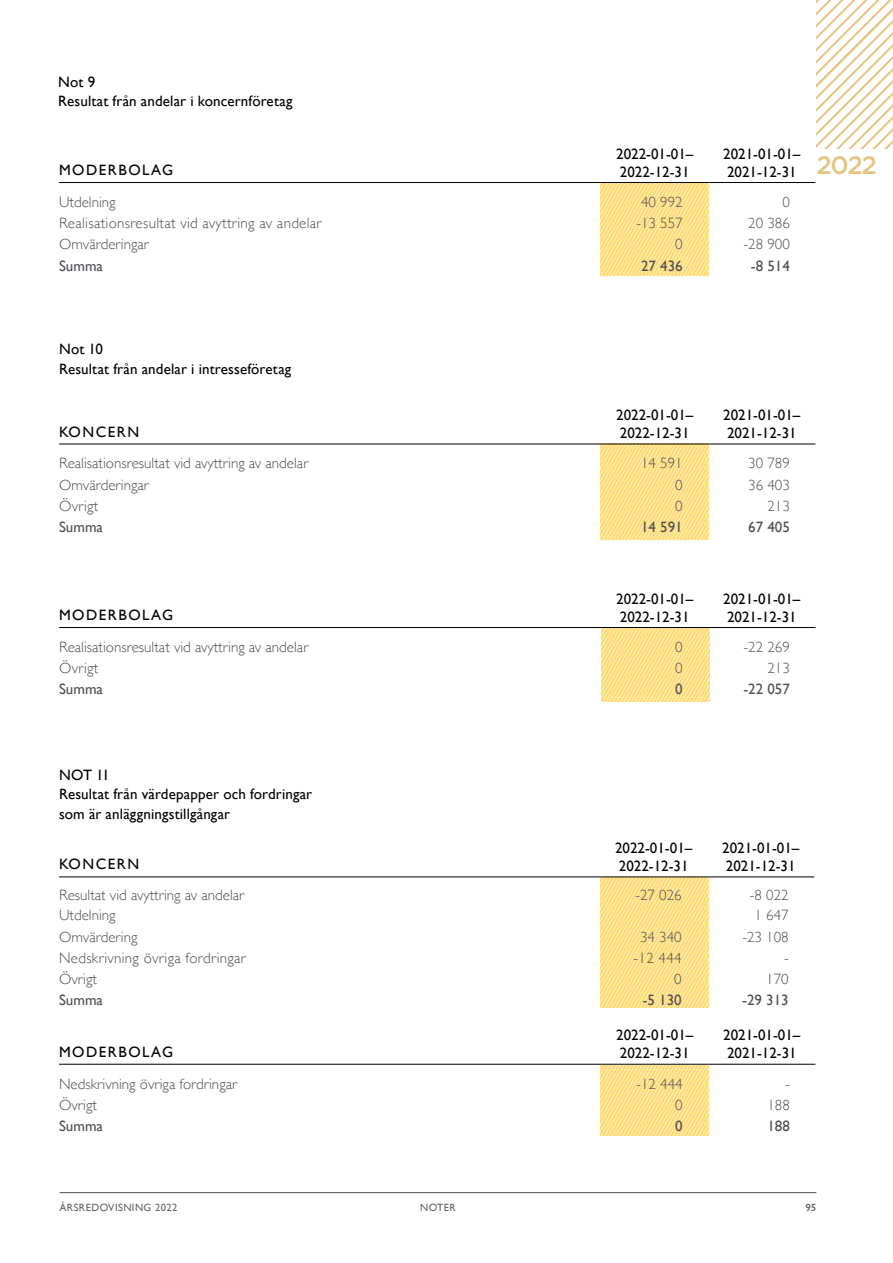
<style>
.page{position:relative;width:893px;height:1263px;background:#fff}
.page>*{position:absolute;margin:0;border:0;box-sizing:border-box;transform-origin:0 0}
.t1{font:500 25.2px "Gotham";color:#e6c584}
.t2{font:15px/18px "Gill Sans";letter-spacing:.005em;color:#000}
.t3{font:300 15px "Gill Sans";color:#4f4f56}
.t4{font:300 15px "Gill Sans";letter-spacing:.02em;color:#4d4d4f}
.t5{font:15px "Gill Sans";color:#4f4f56}
.t6{font:15px "Gill Sans";letter-spacing:.1em;color:#000}
.t7{font:10.5px "Gill Sans";letter-spacing:.04em;color:#636466}
.t8{font:600 10.5px "Gill Sans";color:#65676d}
</style>
<div class="page">
<hr style="left:60px;top:1192px;width:756px;height:1px;background:#4f4f56">
<svg style="left:816px;top:0;width:77px;height:148px"></svg>
<svg style="left:602px;top:628px;width:108px;height:74px;background:#fee08b"></svg>
<svg style="left:600px;top:183px;width:108px;height:93px;background:#fee08b"></svg>
<svg style="left:600px;top:443px;width:108px;height:98px;background:#fde08b"></svg>
<hr style="left:59px;top:444px;width:542px;height:1px;background:#000">
<hr style="left:601px;top:444px;width:107px;height:1px;background:#000">
<hr style="left:708px;top:444px;width:107px;height:1px;background:#000">
<hr style="left:59px;top:182px;width:542px;height:1px;background:#000">
<hr style="left:601px;top:182px;width:107px;height:1px;background:#000">
<hr style="left:708px;top:182px;width:107px;height:1px;background:#000">
<hr style="left:59px;top:627px;width:542px;height:1px;background:#000">
<hr style="left:601px;top:627px;width:107px;height:1px;background:#000">
<hr style="left:708px;top:627px;width:107px;height:1px;background:#000">
<svg style="left:600px;top:877px;width:108px;height:130px;background:#fee08a"></svg>
<svg style="left:600px;top:1065px;width:108px;height:71px;background:#ffe18b"></svg>
<hr style="left:59px;top:876px;width:541px;height:1px;background:#000">
<hr style="left:600px;top:876px;width:107px;height:1px;background:#000">
<hr style="left:707px;top:876px;width:107px;height:1px;background:#000">
<hr style="left:59px;top:1064px;width:542px;height:1px;background:#000">
<hr style="left:601px;top:1064px;width:107px;height:1px;background:#000">
<hr style="left:708px;top:1064px;width:107px;height:1px;background:#000">
<p class="t2" style="left:58px;top:72px;width:236px;line-height:19.5px">Not 9<br>Resultat från andelar i koncernföretag</p>
<p class="t6" style="left:59px;top:161px;width:116px">MODERBOLAG</p>
<p class="t2" style="left:616px;top:144px;width:79px">2022-01-01–<br>2022-12-31</p>
<p class="t2" style="left:723px;top:144px;width:79px">2021-01-01–<br>2021-12-31</p>
<p class="t3" style="left:59px;top:190px;width:58px">Utdelning</p>
<p class="t3" style="left:641px;top:190px;width:43px">40 992</p>
<p class="t3" style="left:782px;top:190px;width:9px">0</p>
<p class="t4" style="left:59px;top:211px;width:264px">Realisationsresultat vid avyttring av andelar</p>
<p class="t3" style="left:636px;top:211px;width:48px">-13 557</p>
<p class="t3" style="left:748px;top:211px;width:43px">20 386</p>
<p class="t3" style="left:59px;top:233px;width:91px">Omvärderingar</p>
<p class="t3" style="left:675px;top:233px;width:9px">0</p>
<p class="t3" style="left:743px;top:233px;width:48px">-28 900</p>
<p class="t5" style="left:59px;top:257px;width:45px">Summa</p>
<p class="t5" style="left:641px;top:257px;width:43px">27 436</p>
<p class="t5" style="left:751px;top:257px;width:41px">-8 514</p>
<h1 class="t1" style="left:816px;top:148px;width:62px">2022</h1>
<p class="t2" style="left:59px;top:339px;width:234px;line-height:19.5px">Not 10<br>Resultat från andelar i intresseföretag</p>
<p class="t6" style="left:59px;top:423px;width:81px">KONCERN</p>
<p class="t2" style="left:616px;top:406px;width:79px">2022-01-01–<br>2022-12-31</p>
<p class="t2" style="left:723px;top:406px;width:79px">2021-01-01–<br>2021-12-31</p>
<p class="t3" style="left:59px;top:452px;width:251px">Realisationsresultat vid avyttring av andelar</p>
<p class="t3" style="left:641px;top:452px;width:43px">14 591</p>
<p class="t3" style="left:748px;top:452px;width:43px">30 789</p>
<p class="t3" style="left:59px;top:473px;width:91px">Omvärderingar</p>
<p class="t3" style="left:675px;top:473px;width:9px">0</p>
<p class="t3" style="left:748px;top:473px;width:43px">36 403</p>
<p class="t4" style="left:59px;top:494px;width:41px">Övrigt</p>
<p class="t3" style="left:675px;top:494px;width:9px">0</p>
<p class="t3" style="left:767px;top:494px;width:24px">213</p>
<p class="t5" style="left:59px;top:518px;width:45px">Summa</p>
<p class="t5" style="left:641px;top:518px;width:43px">14 591</p>
<p class="t5" style="left:748px;top:518px;width:43px">67 405</p>
<p class="t6" style="left:59px;top:606px;width:116px">MODERBOLAG</p>
<p class="t2" style="left:616px;top:589px;width:79px">2022-01-01–<br>2022-12-31</p>
<p class="t2" style="left:723px;top:589px;width:79px">2021-01-01–<br>2021-12-31</p>
<p class="t3" style="left:59px;top:635px;width:251px">Realisationsresultat vid avyttring av andelar</p>
<p class="t3" style="left:675px;top:635px;width:9px">0</p>
<p class="t3" style="left:743px;top:635px;width:48px">-22 269</p>
<p class="t4" style="left:59px;top:656px;width:41px">Övrigt</p>
<p class="t3" style="left:675px;top:656px;width:9px">0</p>
<p class="t3" style="left:767px;top:656px;width:24px">213</p>
<p class="t5" style="left:59px;top:680px;width:45px">Summa</p>
<p class="t5" style="left:675px;top:680px;width:9px">0</p>
<p class="t5" style="left:743px;top:680px;width:48px">-22 057</p>
<p class="t2" style="left:59px;top:765px;width:255px;line-height:19.5px">NOT 11<br>Resultat från värdepapper och fordringar som är anläggningstillgångar</p>
<p class="t6" style="left:59px;top:855px;width:81px">KONCERN</p>
<p class="t2" style="left:615px;top:839px;width:79px">2022-01-01–<br>2022-12-31</p>
<p class="t2" style="left:722px;top:839px;width:79px">2021-01-01–<br>2021-12-31</p>
<p class="t3" style="left:59px;top:883px;width:187px">Resultat vid avyttring av andelar</p>
<p class="t3" style="left:635px;top:883px;width:48px">-27 026</p>
<p class="t3" style="left:750px;top:883px;width:40px">-8 022</p>
<p class="t3" style="left:59px;top:904px;width:58px">Utdelning</p>
<p class="t3" style="left:755px;top:904px;width:36px">1 647</p>
<p class="t3" style="left:59px;top:925px;width:80px">Omvärdering</p>
<p class="t3" style="left:640px;top:925px;width:43px">34 340</p>
<p class="t3" style="left:742px;top:925px;width:48px">-23 108</p>
<p class="t4" style="left:59px;top:946px;width:188px">Nedskrivning övriga fordringar</p>
<p class="t4" style="left:634px;top:946px;width:50px">-12 444</p>
<p class="t4" style="left:784px;top:946px;width:6px">-</p>
<p class="t3" style="left:59px;top:967px;width:39px">Övrigt</p>
<p class="t3" style="left:674px;top:967px;width:9px">0</p>
<p class="t3" style="left:766px;top:967px;width:24px">170</p>
<p class="t5" style="left:59px;top:991px;width:45px">Summa</p>
<p class="t5" style="left:643px;top:991px;width:41px">-5 130</p>
<p class="t5" style="left:742px;top:991px;width:48px">-29 313</p>
<p class="t6" style="left:59px;top:1043px;width:116px">MODERBOLAG</p>
<p class="t2" style="left:616px;top:1026px;width:79px">2022-01-01–<br>2022-12-31</p>
<p class="t2" style="left:723px;top:1026px;width:79px">2021-01-01–<br>2021-12-31</p>
<p class="t3" style="left:59px;top:1072px;width:180px">Nedskrivning övriga fordringar</p>
<p class="t3" style="left:636px;top:1072px;width:48px">-12 444</p>
<p class="t3" style="left:785px;top:1072px;width:6px">-</p>
<p class="t3" style="left:59px;top:1093px;width:39px">Övrigt</p>
<p class="t3" style="left:675px;top:1093px;width:9px">0</p>
<p class="t3" style="left:767px;top:1093px;width:24px">188</p>
<p class="t5" style="left:59px;top:1117px;width:45px">Summa</p>
<p class="t5" style="left:675px;top:1117px;width:9px">0</p>
<p class="t5" style="left:767px;top:1117px;width:24px">188</p>
<p class="t7" style="left:60px;top:1201px;width:119px">ÅRSREDOVISNING 2022</p>
<p class="t7" style="left:420px;top:1201px;width:37px">NOTER</p>
<p class="t8" style="left:805px;top:1201px;width:13px">95</p>
</div>
